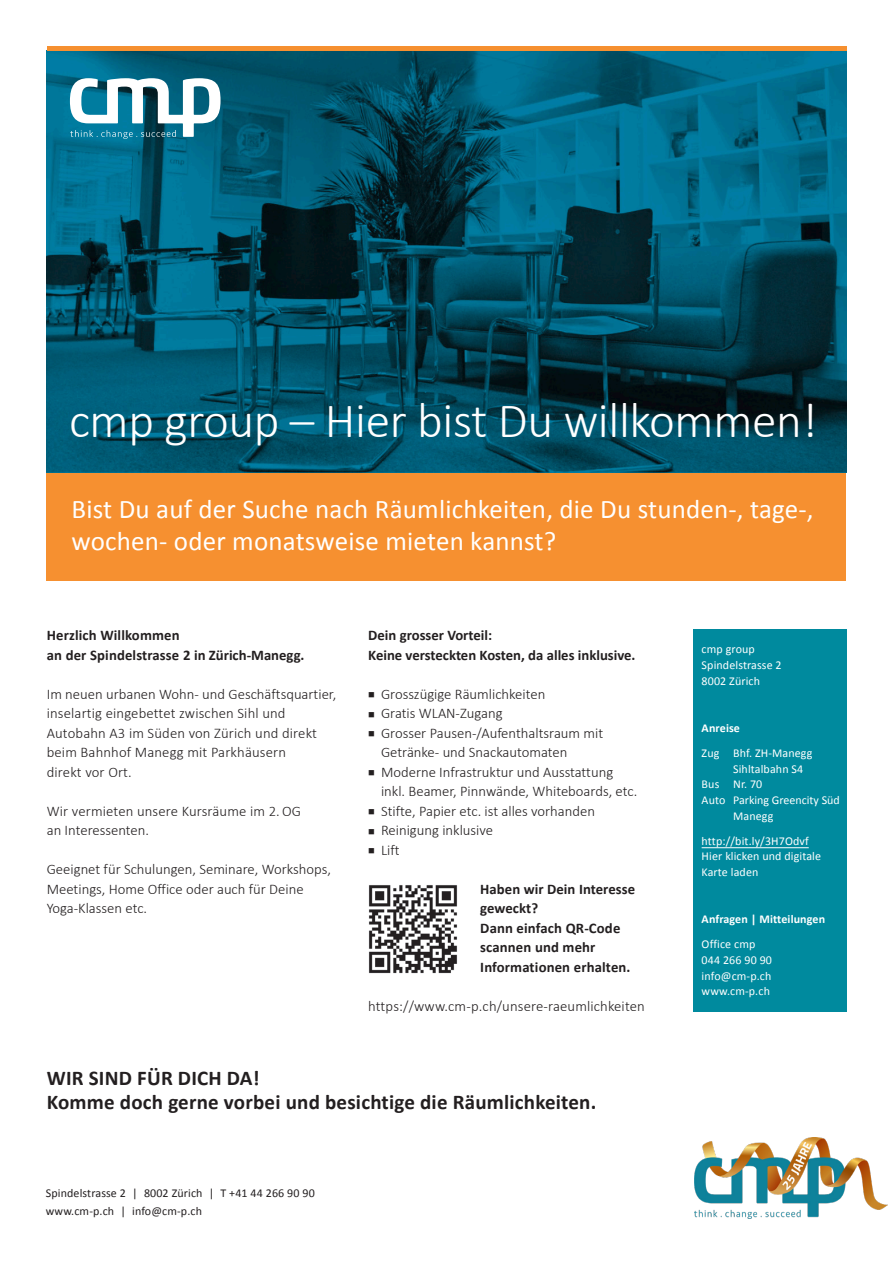
<style>
.page{position:relative;width:893px;height:1263px;background:#fff}
.page>*{position:absolute;margin:0;border:0;box-sizing:border-box;transform-origin:0 0}
.hauttitel_im_Bild{font:300 49.5px "Calibri";letter-spacing:-.01em;color:#fff}
.Titel_calibri_light{font:27px/32.4px "Calibri";letter-spacing:.005em;color:#fff}
.Text_normal_calibri{font:700 21px "Calibri";letter-spacing:.01em;color:#231f20}
.fliess_calibri_light{font:300 14.7px/19.5px "Calibri";color:#231f20}
.Text_normal_calibri-2{font:300 14.7px/19.5px "Calibri";color:#231f20}
.fliess_calibri_light-2{font:700 14.7px/19.5px "Calibri";color:#231f20}
.Text_normal_calibri-3{font:700 14.7px/19.5px "Calibri";letter-spacing:.01em;color:#231f20}
.Text_normal_calibri-4{font:12px/15.8px "Calibri";letter-spacing:.01em;color:#fff}
.fliess_calibri_light-3{font:12px "Calibri";letter-spacing:.01em;color:#231f20}
.Text_normal_calibri-5{font:700 12px "Calibri";letter-spacing:.01em;color:#fff}
</style>
<div class="page">
<div style="left:47px;top:472px;width:799px;height:108px;background:#f69030"></div>
<img style="left:47px;top:51px;width:799px;height:421px">
<svg style="left:70px;top:78px;width:151px;height:61px"></svg>
<hr style="left:47px;top:47px;width:799px;height:4px;background:#f69030">
<div style="left:693px;top:629px;width:153px;height:383px;background:#008a9e"></div>
<hr style="left:702px;top:847px;width:107px;height:1px;background:#fff">
<img style="left:695px;top:1138px;width:192px;height:80px">
<img style="left:369px;top:885px;width:88px;height:89px">
<p class="hauttitel_im_Bild" style="left:69px;top:390px;width:750px">cmp group – Hier bist Du willkommen!</p>
<p class="Titel_calibri_light" style="left:72px;top:491px;width:744px">Bist Du auf der Suche nach Räumlichkeiten, die Du stunden-, tage-, wochen- oder monatsweise mieten kannst?</p>
<p class="fliess_calibri_light-2" style="left:47px;top:625px;width:134px">Herzlich Willkommen</p>
<p class="fliess_calibri_light-2" style="left:47px;top:644px;width:259px">an der Spindelstrasse 2 in Zürich-Manegg.</p>
<p class="fliess_calibri_light" style="left:47px;top:684px;width:291px">Im neuen urbanen Wohn- und Geschäftsquartier, inselartig eingebettet zwischen Sihl und Autobahn A3 im Süden von Zürich und direkt beim Bahnhof Manegg mit Parkhäusern<br>direkt vor Ort.</p>
<p class="fliess_calibri_light" style="left:47px;top:801px;width:256px">Wir vermieten unsere Kursräume im 2. OG an Interessenten.</p>
<p class="fliess_calibri_light" style="left:47px;top:860px;width:286px">Geeignet für Schulungen, Seminare, Workshops,<br>Meetings, Home Office oder auch für Deine<br>Yoga-Klassen etc.</p>
<p class="fliess_calibri_light-2" style="left:368px;top:625px;width:269px">Dein grosser Vorteil:<br>Keine versteckten Kosten, da alles inklusive.</p>
<p class="Text_normal_calibri-2" style="left:368px;top:684px;width:179px">■ Grosszügige Räumlichkeiten</p>
<p class="Text_normal_calibri-2" style="left:368px;top:704px;width:136px">■ Gratis WLAN-Zugang</p>
<p class="Text_normal_calibri-2" style="left:381px;top:723px;width:224px;text-indent:-13px">■ Grosser Pausen-/Aufenthaltsraum mit<br>Getränke- und Snackautomaten</p>
<p class="Text_normal_calibri-2" style="left:381px;top:762px;width:258px;text-indent:-13px">■ Moderne Infrastruktur und Ausstattung inkl. Beamer, Pinnwände, Whiteboards, etc.</p>
<p class="Text_normal_calibri-2" style="left:368px;top:801px;width:228px">■ Stifte, Papier etc. ist alles vorhanden</p>
<p class="Text_normal_calibri-2" style="left:368px;top:821px;width:126px">■ Reinigung inklusive</p>
<p class="Text_normal_calibri-2" style="left:368px;top:840px;width:33px">■ Lift</p>
<p class="Text_normal_calibri-3" style="left:480px;top:878px;width:156px">Haben wir Dein Interesse geweckt?<br>Dann einfach QR-Code scannen und mehr<br>Informationen erhalten.</p>
<p class="Text_normal_calibri-2" style="left:368px;top:996px;width:278px">https://www.cm-p.ch/unsere-raeumlichkeiten</p>
<p class="Text_normal_calibri" style="left:47px;top:1065px;width:214px">WIR SIND FÜR DICH DA!</p>
<p class="Text_normal_calibri" style="left:47px;top:1089px;width:551px">Komme doch gerne vorbei und besichtige die Räumlichkeiten.</p>
<p class="fliess_calibri_light-3" style="left:46px;top:1186px;width:270px">Spindelstrasse 2 | 8002 Zürich | T +41 44 266 90 90</p>
<p class="fliess_calibri_light-3" style="left:46px;top:1204px;width:158px">www.cm-p.ch | info@cm-p.ch</p>
<p class="Text_normal_calibri-4" style="left:702px;top:641px;width:55px">cmp group</p>
<p class="Text_normal_calibri-4" style="left:702px;top:657px;width:82px">Spindelstrasse 2</p>
<p class="Text_normal_calibri-4" style="left:702px;top:672px;width:60px">8002 Zürich</p>
<p class="Text_normal_calibri-5" style="left:702px;top:720px;width:40px">Anreise</p>
<p class="Text_normal_calibri-4" style="left:702px;top:744px;width:112px">Zug Bhf. ZH-Manegg</p>
<p class="Text_normal_calibri-4" style="left:733px;top:760px;width:72px">Sihltalbahn S4</p>
<p class="Text_normal_calibri-4" style="left:702px;top:776px;width:62px">Bus Nr. 70</p>
<p class="Text_normal_calibri-4" style="left:733px;top:792px;width:108px;text-indent:-32px">Auto Parking Greencity Süd<br>Manegg</p>
<p class="Text_normal_calibri-4" style="left:702px;top:832px;width:109px">http://bit.ly/3H7Odvf</p>
<p class="Text_normal_calibri-4" style="left:702px;top:848px;width:121px">Hier klicken und digitale<br>Karte laden</p>
<p class="Text_normal_calibri-5" style="left:702px;top:912px;width:125px">Anfragen | Mitteilungen</p>
<p class="Text_normal_calibri-4" style="left:702px;top:936px;width:55px">Office cmp</p>
<p class="Text_normal_calibri-4" style="left:702px;top:951px;width:72px">044 266 90 90</p>
<p class="Text_normal_calibri-4" style="left:702px;top:967px;width:71px">info@cm-p.ch</p>
<p class="Text_normal_calibri-4" style="left:702px;top:983px;width:70px">www.cm-p.ch</p>
</div>
